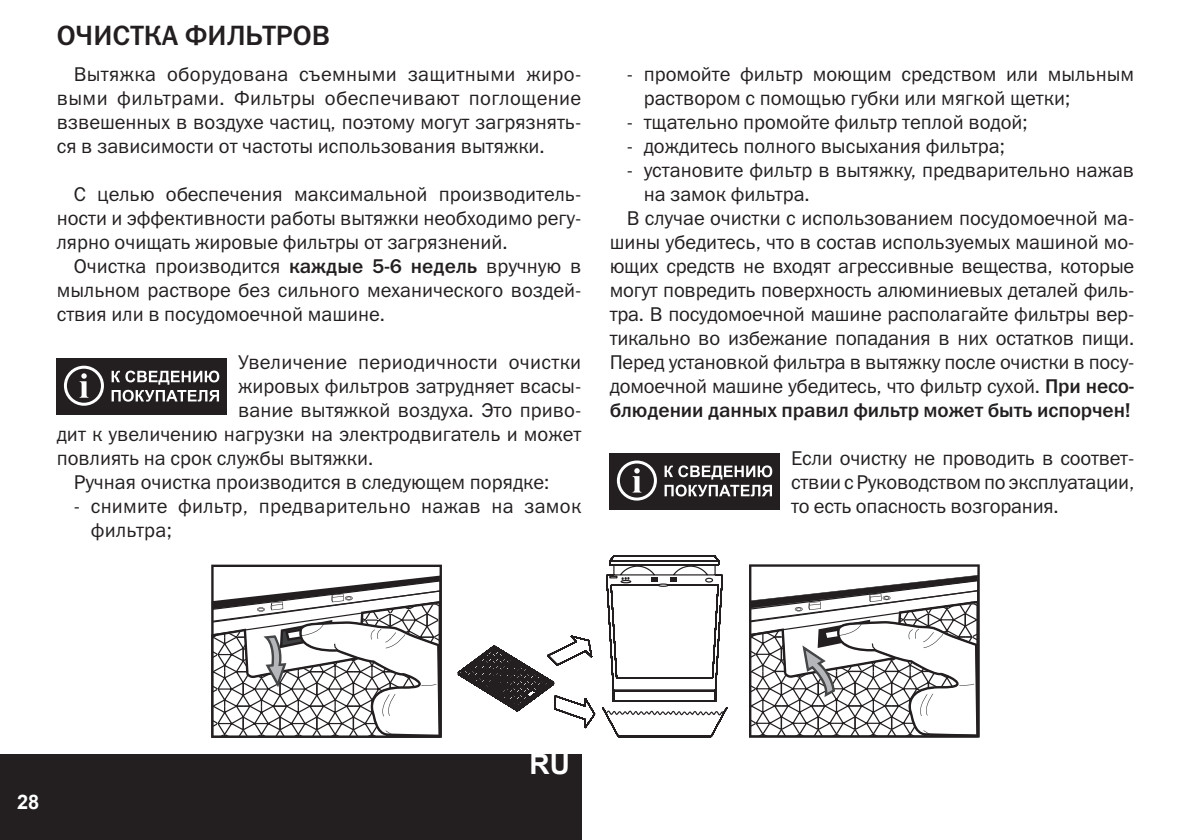
<style>
.page{position:relative;width:1191px;height:840px;background:#fff}
.page>*{position:absolute;margin:0;border:0;box-sizing:border-box;transform-origin:0 0}
.Раздел_Left{font:28px "Franklin Gothic Medium C";color:#231f20}
.t1{font:700 28px "Arial";color:#fff}
.Main_text{font:20px/24px "Franklin Gothic Book C";color:#231f20;text-align:justify}
.Main_text_spysok{font:20px/24px "Franklin Gothic Book C";color:#231f20}
.Main_text_0{font:20px/24px "Franklin Gothic Book C";color:#231f20;text-align:justify}
.t2{font:700 20px "Arial";color:#fff}
.s1{font-family:"Franklin Gothic Medium C"}
</style>
<div class="page">
<div style="left:0;top:754px;width:581px;height:85px;background:#231f20"></div>
<div style="left:57px;top:358px;width:170px;height:57px;background:#231f20"></div>
<svg style="left:112px;top:370px;width:107px;height:31px"></svg>
<svg style="left:64px;top:365px;width:40px;height:40px"></svg>
<div style="left:609px;top:453px;width:171px;height:56px;background:#231f20"></div>
<svg style="left:664px;top:465px;width:108px;height:31px"></svg>
<svg style="left:617px;top:460px;width:40px;height:40px"></svg>
<svg style="left:561px;top:707px;width:167px;height:30px"></svg>
<svg style="left:457px;top:555px;width:266px;height:157px"></svg>
<svg style="left:211px;top:564px;width:231px;height:173px"></svg>
<svg style="left:749px;top:564px;width:230px;height:173px"></svg>
<p class="Раздел_Left" style="left:57px;top:20px;width:275px">ОЧИСТКА ФИЛЬТРОВ</p>
<p class="Main_text" style="left:57px;top:62px;width:526px;text-indent:17px">Вытяжка оборудована съемными защитными жиро&shy;выми фильтрами. Фильтры обеспечивают поглощение взвешенных в воздухе частиц, поэтому могут загрязнять&shy;ся в зависимости от частоты использования вытяжки.</p>
<p class="Main_text" style="left:57px;top:182px;width:526px;text-indent:17px">С целью обеспечения максимальной производитель&shy;ности и эффективности работы вытяжки необходимо регу&shy;лярно очищать жировые фильтры от загрязнений.</p>
<p class="Main_text" style="left:57px;top:254px;width:526px;text-indent:17px">Очистка производится <span class="s1">каждые 5-6 недель</span> вручную в мыльном растворе без сильного механического воздей&shy;ствия или в посудомоечной машине.</p>
<p class="Main_text_0" style="left:238px;top:350px;width:344px">Увеличение периодичности очистки</p>
<p class="Main_text_0" style="left:238px;top:374px;width:344px">жировых фильтров затрудняет всасы-</p>
<p class="Main_text_0" style="left:238px;top:398px;width:344px">вание вытяжкой воздуха. Это приво-</p>
<p class="Main_text_0" style="left:57px;top:422px;width:526px">дит к увеличению нагрузки на электродвигатель и может</p>
<p class="Main_text_0" style="left:57px;top:446px;width:318px">повлиять на срок службы вытяжки.</p>
<p class="Main_text" style="left:74px;top:470px;width:477px">Ручная очистка производится в следующем порядке:</p>
<p class="Main_text_spysok" style="left:91px;top:494px;width:492px;text-indent:-17px">- снимите фильтр, предварительно нажав на замок фильтра;</p>
<p class="Main_text_spysok" style="left:643px;top:62px;width:492px;text-indent:-17px">- промойте фильтр моющим средством или мыльным раствором с помощью губки или мягкой щетки;</p>
<p class="Main_text_spysok" style="left:626px;top:110px;width:402px">- тщательно промойте фильтр теплой водой;</p>
<p class="Main_text_spysok" style="left:626px;top:134px;width:379px">- дождитесь полного высыхания фильтра;</p>
<p class="Main_text_spysok" style="left:643px;top:158px;width:492px;text-indent:-17px">- установите фильтр в вытяжку, предварительно нажав на замок фильтра.</p>
<p class="Main_text" style="left:609px;top:206px;width:526px;text-indent:17px">В случае очистки с использованием посудомоечной ма&shy;шины убедитесь, что в состав используемых машиной мо&shy;ющих средств не входят агрессивные вещества, которые могут повредить поверхность алюминиевых деталей филь&shy;тра. В посудомоечной машине располагайте фильтры вер&shy;тикально во избежание попадания в них остатков пищи.<br>Перед установкой фильтра в вытяжку после очистки в посу&shy;домоечной машине убедитесь, что фильтр сухой. <span class="s1">При несо&shy;блюдении данных правил фильтр может быть испорчен!</span></p>
<p class="Main_text_0" style="left:791px;top:446px;width:344px">Если очистку не проводить в соответ&shy;ствии с Руководством по эксплуатации, то есть опасность возгорания.</p>
<p class="t2" style="left:17px;top:788px;width:24px">28</p>
<h1 class="t1" style="left:529px;top:744px;width:42px">RU</h1>
</div>
